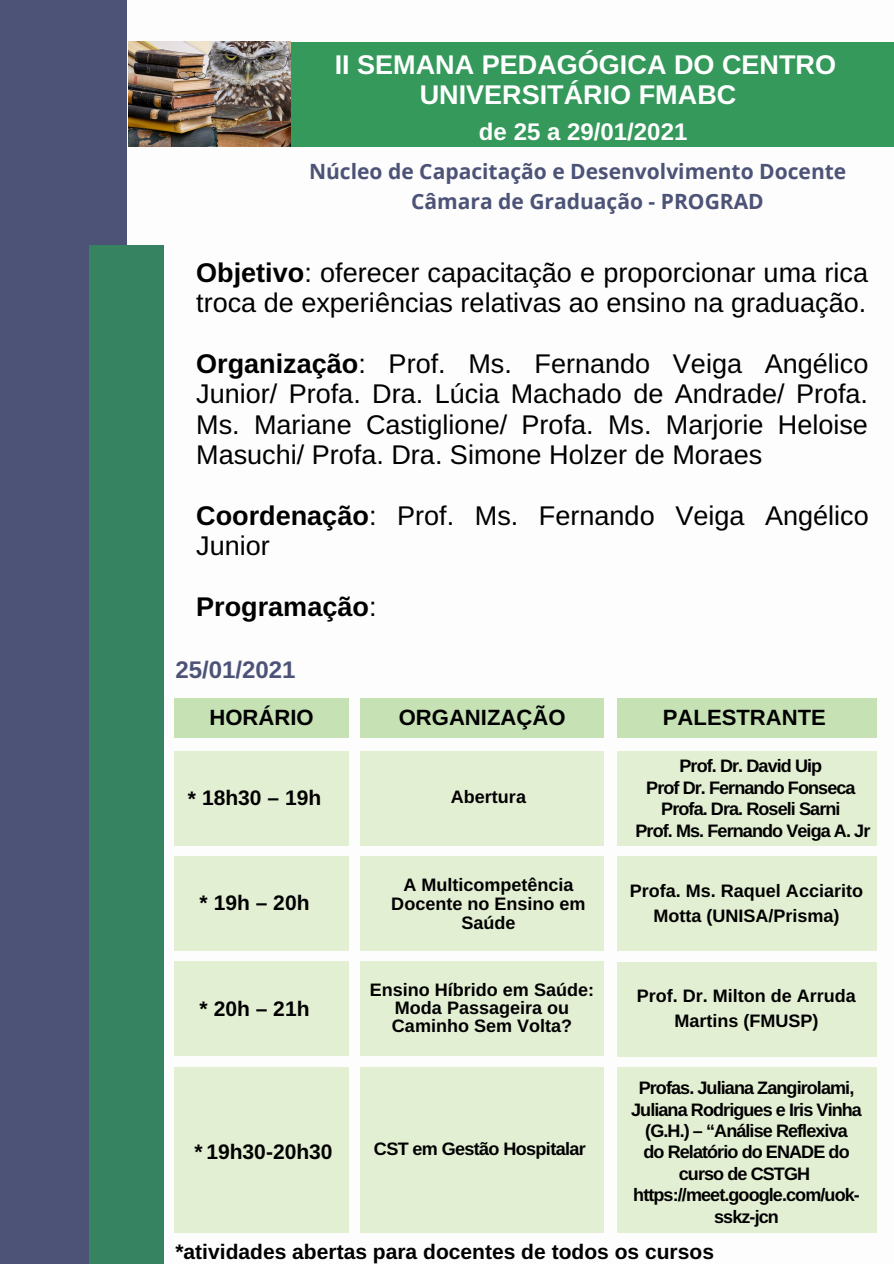
<style>
.page{position:relative;width:894px;height:1264px;background:#fff}
.page>*{position:absolute;margin:0;border:0;box-sizing:border-box;transform-origin:0 0}
.t1{font:27px/30.5px "Arimo";color:#000}
.t2{font:700 27px/30.5px "Arimo";color:#fff;text-align:center}
.t3{font:700 27px "Arimo";color:#000}
.t4{font:700 24px "Arimo";color:#fff}
.t5{font:700 24px "Arimo";color:#4c5377}
.t6{font:700 22.05px "Arimo";color:#000}
.t7{font:700 21px "Arimo";color:#000}
.t8{font:700 21px "Open Sans";color:#4c5377}
.t9{font:700 18px/21.5px "Arimo";letter-spacing:-.05em;color:#000;text-align:center}
.t10{font:700 18px/19.2px "Arimo";color:#000;text-align:center}
.s1{font-weight:700}
.s2{font-weight:400}
</style>
<div class="page">
<div style="left:286px;top:42px;width:607px;height:104px;background:#34995b"></div>
<div style="left:0;top:0;width:127px;height:1263px;background:#4c5377"></div>
<div style="left:89px;top:245px;width:75px;height:1018px;background:#368361"></div>
<div style="left:174px;top:698px;width:175px;height:39px;background:#c6e2b4"></div>
<div style="left:360px;top:698px;width:243px;height:39px;background:#c6e2b4"></div>
<div style="left:616px;top:698px;width:260px;height:39px;background:#c6e2b4"></div>
<div style="left:174px;top:856px;width:175px;height:95px;background:#e3efd3"></div>
<div style="left:174px;top:750px;width:175px;height:95px;background:#e3efd3"></div>
<div style="left:174px;top:961px;width:175px;height:95px;background:#e3efd3"></div>
<div style="left:360px;top:856px;width:243px;height:95px;background:#e3efd3"></div>
<div style="left:360px;top:751px;width:243px;height:94px;background:#e3efd3"></div>
<div style="left:360px;top:961px;width:243px;height:95px;background:#e3efd3"></div>
<div style="left:616px;top:856px;width:260px;height:95px;background:#e3efd3"></div>
<div style="left:616px;top:751px;width:260px;height:94px;background:#e3efd3"></div>
<div style="left:616px;top:961px;width:260px;height:95px;background:#e3efd3"></div>
<img style="left:128px;top:42px;width:162px;height:104px">
<div style="left:174px;top:1066px;width:174px;height:166px;background:#e3efd3"></div>
<div style="left:360px;top:1066px;width:243px;height:166px;background:#e3efd3"></div>
<div style="left:616px;top:1066px;width:260px;height:166px;background:#e3efd3"></div>
<p class="t2" style="left:334px;top:49px;width:502px">II SEMANA PEDAGÓGICA DO CENTRO<br>UNIVERSITÁRIO FMABC</p>
<p class="t4" style="left:479px;top:118px;width:210px">de 25 a 29/01/2021</p>
<p class="t8" style="left:309px;top:156px;width:538px">Núcleo de Capacitação e Desenvolvimento Docente</p>
<p class="t8" style="left:411px;top:187px;width:354px">Câmara de Graduação - PROGRAD</p>
<p class="t1" style="left:196px;top:257px;width:673px"><span class="s1">Objetivo</span>: oferecer capacitação e proporcionar uma rica troca de experiências relativas ao ensino na graduação.</p>
<p class="t1" style="left:196px;top:348px;width:673px;text-align:justify"><span class="s1">Organização</span>: Prof. Ms. Fernando Veiga Angélico Junior/ Profa. Dra. Lúcia Machado de Andrade/ Profa.<br>Ms. Mariane Castiglione/ Profa. Ms. Marjorie Heloise Masuchi/ Profa. Dra. Simone Holzer de Moraes</p>
<p class="t1" style="left:196px;top:500px;width:674px"><span class="s1">Coordenação</span>: Prof. Ms. Fernando Veiga Angélico<br>Junior</p>
<p class="t3" style="left:196px;top:591px;width:182px">Programação<span class="s2">:</span></p>
<p class="t5" style="left:175px;top:656px;width:122px">25/01/2021</p>
<p class="t6" style="left:209px;top:705px;width:106px">HORÁRIO</p>
<p class="t6" style="left:398px;top:705px;width:168px">ORGANIZAÇÃO</p>
<p class="t6" style="left:662px;top:705px;width:164px">PALESTRANTE</p>
<p class="t7" style="left:188px;top:785px;width:135px">* 18h30 – 19h</p>
<p class="t7" style="left:199px;top:891px;width:111px">* 19h – 20h</p>
<p class="t7" style="left:199px;top:996px;width:111px">* 20h – 21h</p>
<p class="t10" style="left:451px;top:787px;width:77px">Abertura</p>
<p class="t10" style="left:391px;top:874px;width:195px">A Multicompetência<br>Docente no Ensino em<br>Saúde</p>
<p class="t10" style="left:370px;top:981px;width:225px;line-height:18px">Ensino Híbrido em Saúde:<br>Moda Passageira ou<br>Caminho Sem Volta?</p>
<p class="t9" style="left:679px;top:755px;width:144px">Prof. Dr. David Uip</p>
<p class="t9" style="left:646px;top:776px;width:211px">Prof Dr. Fernando Fonseca</p>
<p class="t9" style="left:661px;top:798px;width:181px">Profa. Dra. Roseli Sarni</p>
<p class="t9" style="left:635px;top:819px;width:236px">Prof. Ms. Fernando Veiga A. Jr</p>
<p class="t10" style="left:629px;top:878px;width:235px;line-height:24.8px">Profa. Ms. Raquel Acciarito<br>Motta (UNISA/Prisma)</p>
<p class="t10" style="left:636px;top:983px;width:220px;line-height:24.8px">Prof. Dr. Milton de Arruda<br>Martins (FMUSP)</p>
<p class="t9" style="left:631px;top:1077px;width:232px">Profas. Juliana Zangirolami,<br>Juliana Rodrigues e Iris Vinha (G.H.) – “Análise Reflexiva</p>
<p class="t9" style="left:643px;top:1141px;width:208px">do Relatório do ENADE do curso de CSTGH</p>
<p class="t9" style="left:633px;top:1184px;width:228px">https://meet.google.com/uok&shy;sskz-jcn</p>
<p class="t7" style="left:175px;top:1239px;width:540px">*atividades abertas para docentes de todos os cursos</p>
<p class="t7" style="left:194px;top:1139px;width:140px">* 19h30-20h30</p>
<p class="t9" style="left:374px;top:1138px;width:213px">CST em Gestão Hospitalar</p>
</div>
